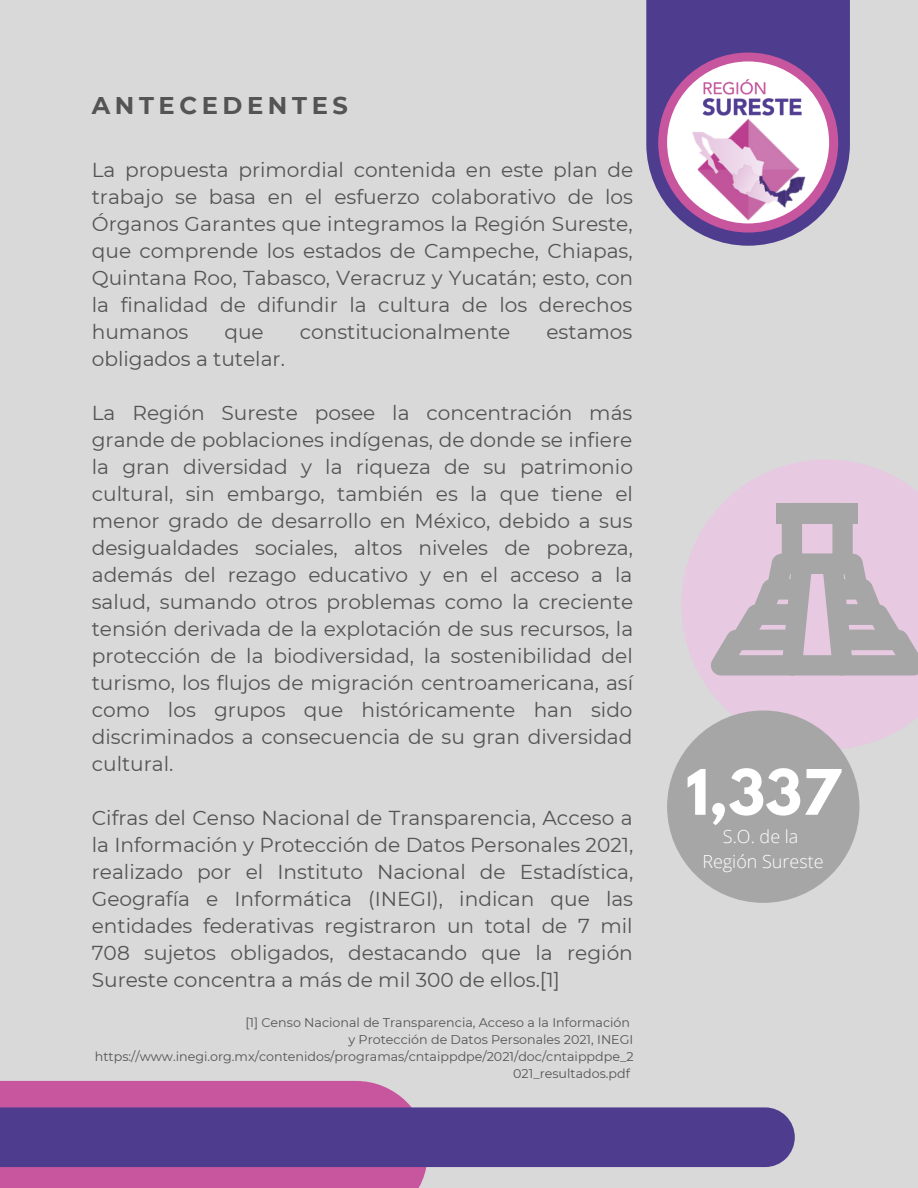
<style>
.page{position:relative;width:918px;height:1188px;background:#d9d9d9}
.page>*{position:absolute;margin:0;border:0;box-sizing:border-box;transform-origin:0 0}
.t1{font:700 55.5px "League Spartan";color:#fff}
.t2{font:700 24.15px "Montserrat";letter-spacing:.19em;color:#545454}
.t3{font:20.1px/27px "Montserrat";color:#545454;text-align:justify}
.t4{font:300 18px/24.8px "Open Sans";color:#fff;text-align:center}
.t5{font:12.6px/17px "Montserrat";color:#545454;text-align:right}
</style>
<div class="page">
<div style="left:0;top:1081px;width:427px;height:107px;background:#c7569f"></div>
<div style="left:0;top:1107px;width:795px;height:60px;background:#4e3c8e"></div>
<svg style="left:646px;top:0;width:204px;height:246px;fill:#4e3c8e"></svg>
<div style="left:658px;top:53px;width:180px;height:180px;background:#c7569f;border-radius:50%"></div>
<div style="left:667px;top:61px;width:162px;height:162px;background:#fff;border-radius:50%"></div>
<img style="left:695px;top:74px;width:106px;height:35px">
<img style="left:690px;top:109px;width:116px;height:118px">
<svg style="left:681px;top:460px;width:237px;height:290px;fill:#e7c9e1"></svg>
<div style="left:667px;top:710px;width:192px;height:193px;background:#a6a6a6;border-radius:50%"></div>
<svg style="left:711px;top:503px;width:207px;height:172px"></svg>
<p class="t2" style="left:92px;top:91px;width:258px">ANTECEDENTES</p>
<p class="t3" style="left:92px;top:157px;width:543px">La propuesta primordial contenida en este plan de trabajo se basa en el esfuerzo colaborativo de los Órganos Garantes que integramos la Región Sureste, que comprende los estados de Campeche, Chiapas, Quintana Roo, Tabasco, Veracruz y Yucatán; esto, con la finalidad de difundir la cultura de los derechos humanos</p>
<p class="t3" style="left:224px;top:319px;width:41px">que</p>
<p class="t3" style="left:300px;top:319px;width:212px">constitucionalmente</p>
<p class="t3" style="left:546px;top:319px;width:87px">estamos</p>
<p class="t3" style="left:92px;top:346px;width:195px">obligados a tutelar.</p>
<p class="t3" style="left:92px;top:400px;width:543px">La Región Sureste posee la concentración más grande de poblaciones indígenas, de donde se infiere la gran diversidad y la riqueza de su patrimonio cultural, sin embargo, también es la que tiene el menor grado de desarrollo en México, debido a sus desigualdades sociales, altos niveles de pobreza, además del rezago educativo y en el acceso a la salud, sumando otros problemas como la creciente tensión derivada de la explotación de sus recursos, la protección de la biodiversidad, la sostenibilidad del turismo, los flujos de migración centroamericana, así como los grupos que históricamente han sido discriminados a consecuencia de su gran diversidad cultural.</p>
<p class="t3" style="left:92px;top:805px;width:543px">Cifras del Censo Nacional de Transparencia, Acceso a la Información y Protección de Datos Personales 2021, realizado por el Instituto Nacional de Estadística, Geografía e Informática (INEGI), indican que las entidades federativas registraron un total de 7 mil 708 sujetos obligados, destacando que la región Sureste concentra a más de mil 300 de ellos.[1]</p>
<p class="t5" style="left:95px;top:1014px;width:540px">[1] Censo Nacional de Transparencia, Acceso a la Información<br>y Protección de Datos Personales 2021, INEGI https://www.inegi.org.mx/contenidos/programas/cntaippdpe/2021/doc/cntaippdpe_2<br>021_resultados.pdf</p>
<h1 class="t1" style="left:686px;top:765px;width:156px">1,337</h1>
<p class="t4" style="left:702px;top:824px;width:123px">S.O. de la<br>Región Sureste</p>
</div>
